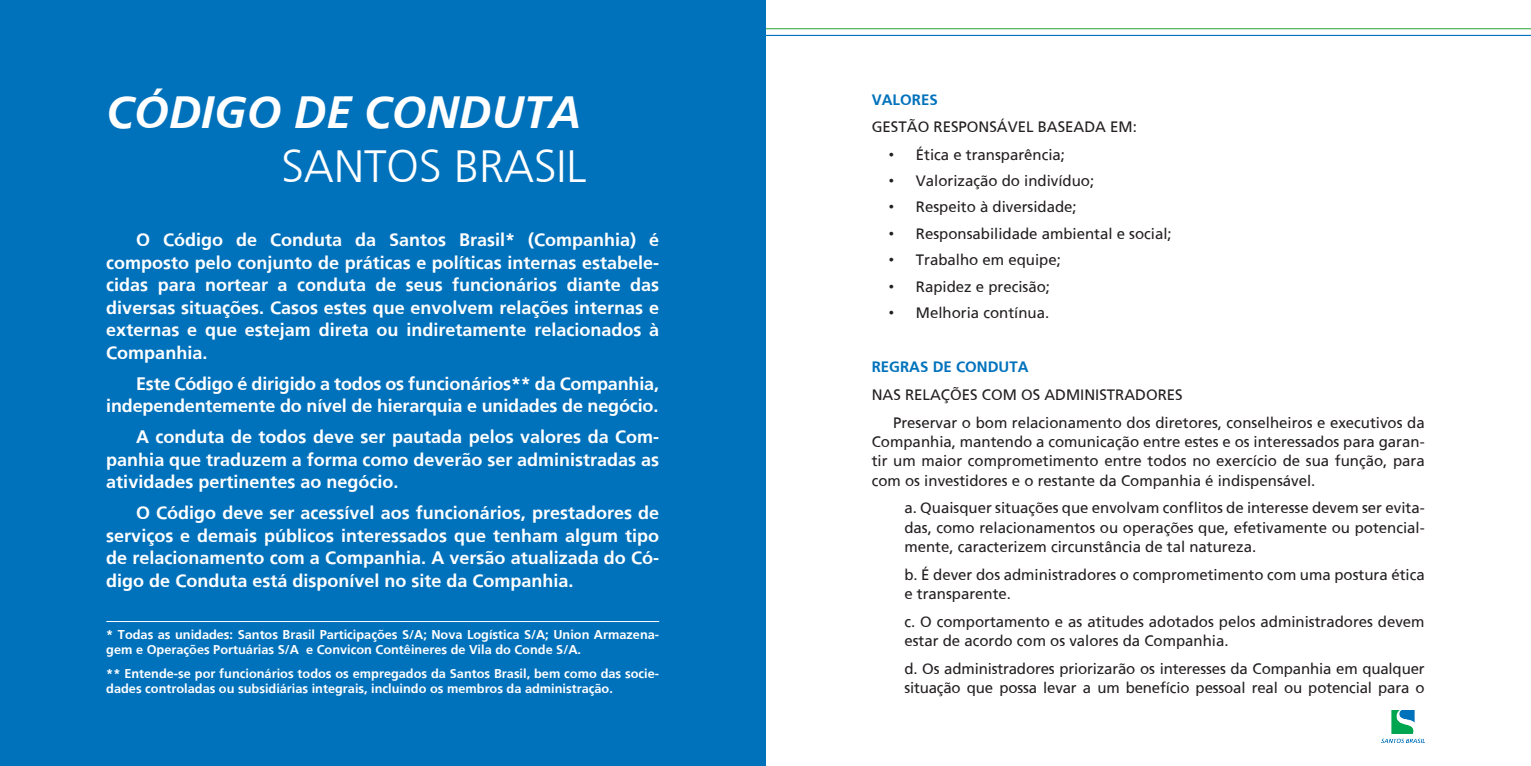
<style>
.page{position:relative;width:1531px;height:766px;background:#fff}
.page>*{position:absolute;margin:0;border:0;box-sizing:border-box;transform-origin:0 0}
.Título{font:italic 700 45px "Frutiger";color:#fff}
.Título-2{font:300 45px "Frutiger";color:#fff}
.RECUO{font:700 18px/22.5px "Frutiger";color:#fff;text-align:justify}
.RECUO-2{font:15px/19.4px "Frutiger";color:#231f20}
.Título_1{font:700 15px "Frutiger";color:#0072bc}
.RECUO-3{font:700 12.75px/15.3px "Frutiger";color:#fff}
.s1{font-family:"Arial"}
</style>
<div class="page">
<img style="left:1381px;top:710px;width:43px;height:32px">
<hr style="left:0;top:35px;width:1531px;height:1px;background:#0072bc">
<hr style="left:0;top:28px;width:1531px;height:1px;background:#40ae49">
<div style="left:0;top:0;width:765px;height:765px;background:#0072bc"></div>
<hr style="left:106px;top:621px;width:553px;height:1px;background:#fff">
<p class="Título" style="left:106px;top:86px;width:477px">CÓDIGO DE CONDUTA</p>
<p class="Título-2" style="left:281px;top:141px;width:307px">SANTOS BRASIL</p>
<p class="RECUO" style="left:106px;top:228px;width:554px;text-indent:30px">O Código de Conduta da Santos Brasil* (Companhia) é composto pelo conjunto de práticas e políticas internas estabele&shy;cidas para nortear a conduta de seus funcionários diante das diversas situações. Casos estes que envolvem relações internas e externas e que estejam direta ou indiretamente relacionados à Companhia.</p>
<p class="RECUO" style="left:106px;top:372px;width:554px;text-align:right">Este Código é dirigido a todos os funcionários** da Companhia, independentemente do nível de hierarquia e unidades de negócio.</p>
<p class="RECUO" style="left:106px;top:425px;width:554px;text-indent:30px">A conduta de todos deve ser pautada pelos valores da Com&shy;panhia que traduzem a forma como deverão ser administradas as atividades pertinentes ao negócio.</p>
<p class="RECUO" style="left:106px;top:501px;width:554px;text-indent:30px">O Código deve ser acessível aos funcionários, prestadores de serviços e demais públicos interessados que tenham algum tipo de relacionamento com a Companhia. A versão atualizada do Có&shy;digo de Conduta está disponível no site da Companhia.</p>
<p class="RECUO-3" style="left:106px;top:626px;width:554px">* Todas as unidades: Santos Brasil Participações S/A; Nova Logística S/A; Union Armazena&shy;gem e Operações Portuárias S/A e Convicon Contêineres de Vila do Conde S/A.</p>
<p class="RECUO-3" style="left:106px;top:665px;width:554px">** Entende-se por funcionários todos os empregados da Santos Brasil, bem como das socie&shy;dades controladas ou subsidiárias integrais, incluindo os membros da administração.</p>
<p class="Título_1" style="left:872px;top:91px;width:67px">VALORES</p>
<p class="RECUO-2" style="left:872px;top:117px;width:267px">GESTÃO RESPONSÁVEL BASEADA EM:</p>
<p class="RECUO-2" style="left:889px;top:144px;width:178px"><span class="s1">•</span> Ética e transparência;</p>
<p class="RECUO-2" style="left:889px;top:171px;width:207px"><span class="s1">•</span> Valorização do indivíduo;</p>
<p class="RECUO-2" style="left:889px;top:197px;width:189px"><span class="s1">•</span> Respeito à diversidade;</p>
<p class="RECUO-2" style="left:889px;top:224px;width:284px"><span class="s1">•</span> Responsabilidade ambiental e social;</p>
<p class="RECUO-2" style="left:889px;top:250px;width:174px"><span class="s1">•</span> Trabalho em equipe;</p>
<p class="RECUO-2" style="left:889px;top:276px;width:163px"><span class="s1">•</span> Rapidez e precisão;</p>
<p class="RECUO-2" style="left:889px;top:303px;width:162px"><span class="s1">•</span> Melhoria contínua.</p>
<p class="Título_1" style="left:872px;top:358px;width:158px">REGRAS DE CONDUTA</p>
<p class="RECUO-2" style="left:872px;top:384px;width:312px">NAS RELAÇÕES COM OS ADMINISTRADORES</p>
<p class="RECUO-2" style="left:872px;top:412px;width:554px;text-align:justify;text-indent:21px">Preservar o bom relacionamento dos diretores, conselheiros e executivos da Companhia, mantendo a comunicação entre estes e os interessados para garan&shy;tir um maior comprometimento entre todos no exercício de sua função, para com os investidores e o restante da Companhia é indispensável.</p>
<p class="RECUO-2" style="left:904px;top:498px;width:522px;text-align:justify">a. Quaisquer situações que envolvam conflitos de interesse devem ser evita&shy;das, como relacionamentos ou operações que, efetivamente ou potencial&shy;mente, caracterizem circunstância de tal natureza.</p>
<p class="RECUO-2" style="left:904px;top:564px;width:522px">b. É dever dos administradores o comprometimento com uma postura ética e transparente.</p>
<p class="RECUO-2" style="left:904px;top:611px;width:522px">c. O comportamento e as atitudes adotados pelos administradores devem estar de acordo com os valores da Companhia.</p>
<p class="RECUO-2" style="left:904px;top:658px;width:522px">d. Os administradores priorizarão os interesses da Companhia em qualquer situação que possa levar a um benefício pessoal real ou potencial para o</p>
</div>
